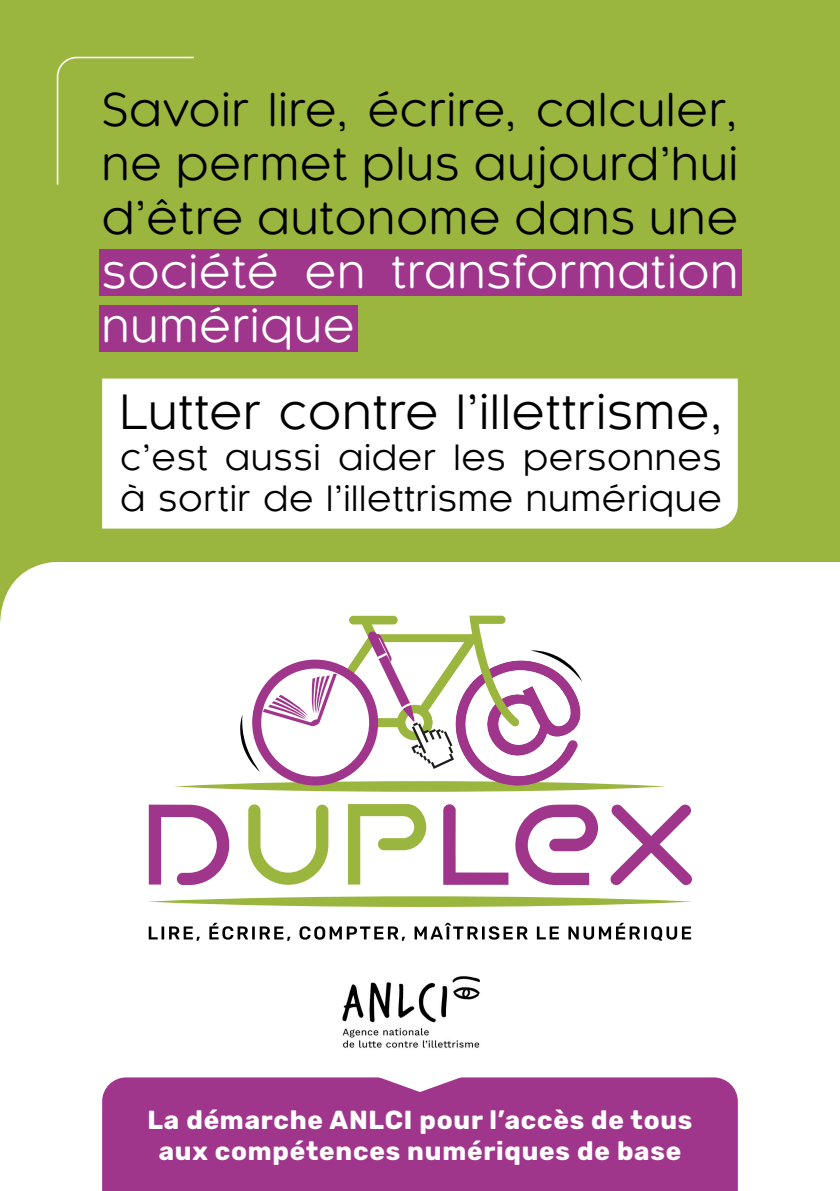
<style>
.page{position:relative;width:840px;height:1191px;background:#fff}
.page>*{position:absolute;margin:0;border:0;box-sizing:border-box;transform-origin:0 0}
.t1{font:46px "Kaleko 105";letter-spacing:.04em;color:#000}
.t2{font:44px/54px "Kaleko 105 Round";letter-spacing:.04em;color:#000;text-align:justify}
.t3{font:44px/54px "Kaleko 105 Round";letter-spacing:.04em;color:#fff}
.t4{font:34px/40.8px "Kaleko 105";letter-spacing:.04em;color:#000}
.t5{font:700 26px/31.2px "Rubik";letter-spacing:.03em;color:#fff;text-align:center}
</style>
<div class="page">
<div style="left:0;top:0;width:839px;height:561px;background:#9bb63e"></div>
<div style="left:102px;top:1077px;width:635px;height:114px;background:#9f368b"></div>
<div style="left:102px;top:378px;width:635px;height:150px;background:#fff"></div>
<div style="left:99px;top:249px;width:642px;height:47px;background:#9f368b"></div>
<div style="left:99px;top:305px;width:259px;height:46px;background:#9f368b"></div>
<svg style="left:148px;top:896px;width:544px;height:11px"></svg>
<svg style="left:149px;top:926px;width:51px;height:15px"></svg>
<svg style="left:209px;top:922px;width:81px;height:19px"></svg>
<svg style="left:299px;top:926px;width:105px;height:15px"></svg>
<svg style="left:414px;top:922px;width:113px;height:17px"></svg>
<svg style="left:536px;top:926px;width:22px;height:13px"></svg>
<svg style="left:568px;top:922px;width:122px;height:18px"></svg>
<svg style="left:248px;top:804px;width:80px;height:80px"></svg>
<svg style="left:348px;top:804px;width:78px;height:80px"></svg>
<svg style="left:515px;top:804px;width:82px;height:81px"></svg>
<svg style="left:610px;top:804px;width:81px;height:81px"></svg>
<svg style="left:443px;top:804px;width:65px;height:80px"></svg>
<svg style="left:149px;top:804px;width:80px;height:81px"></svg>
<svg style="left:174px;top:615px;width:491px;height:177px"></svg>
<svg style="left:375px;top:1077px;width:89px;height:15px"></svg>
<svg style="left:56px;top:56px;width:138px;height:129px"></svg>
<svg style="left:0;top:561px;width:63px;height:61px"></svg>
<img style="left:342px;top:976px;width:138px;height:72px">
<p class="t2" style="left:102px;top:83px;width:636px">Savoir lire, écrire, calculer, ne permet plus aujourd’hui d’être autonome dans une</p>
<p class="t3" style="left:102px;top:245px;width:636px">société en transformation numérique</p>
<p class="t1" style="left:120px;top:386px;width:602px">Lutter contre l’illettrisme,</p>
<p class="t4" style="left:120px;top:437px;width:602px">c’est aussi aider les personnes à sortir de l’illettrisme numérique</p>
<p class="t5" style="left:147px;top:1104px;width:546px">La démarche ANLCI pour l’accès de tous aux compétences numériques de base</p>
</div>
